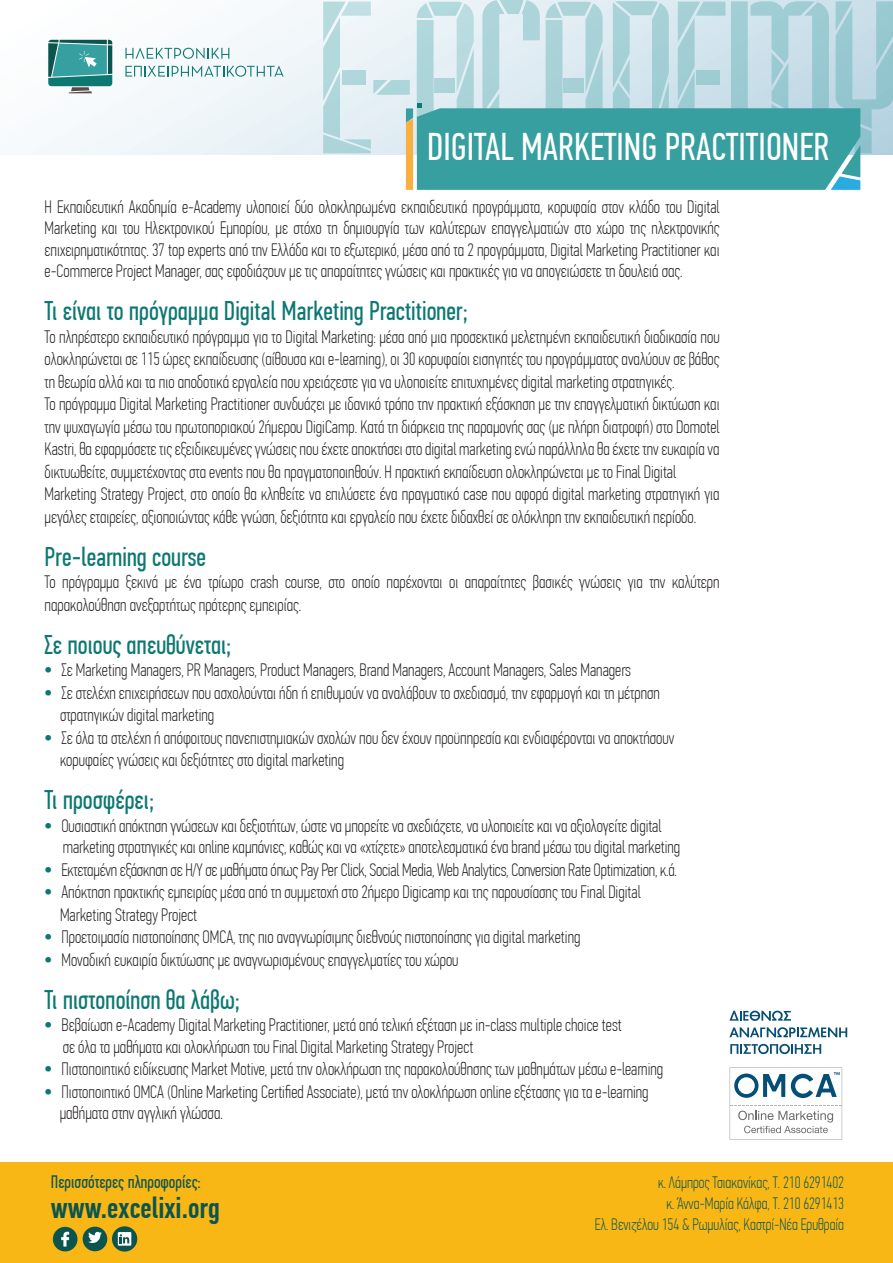
<style>
.page{position:relative;width:893px;height:1263px;background:#fff}
.page>*{position:absolute;margin:0;border:0;box-sizing:border-box;transform-origin:0 0}
.t1{font:38.55px "PF Din Text Comp Pro";color:#fff}
.t2{font:500 30px "PF Din Text Comp Pro";color:#0c554f}
.t3{font:27px "PF Din Text Comp Pro";color:#0d7872}
.t4{font:100 18px/22.5px "PF Din Text Comp Pro";color:#231f20}
.t5{font:18px "PF Din Text Comp Pro";color:#0c554f}
.t6{font:100 16.5px/21px "PF Din Text Comp Pro";color:#0c554f;text-align:right}
</style>
<div class="page">
<svg style="left:729px;top:1011px;width:62px;height:10px"></svg>
<svg style="left:729px;top:1027px;width:118px;height:10px"></svg>
<svg style="left:730px;top:1044px;width:91px;height:10px"></svg>
<svg style="left:729px;top:1067px;width:113px;height:73px"></svg>
<div style="left:0;top:0;width:893px;height:155px;background:#f4f8fb"></div>
<div style="left:0;top:1162px;width:893px;height:101px;background:#f9b716"></div>
<svg style="left:48px;top:40px;width:64px;height:53px;background:#4e9b9a"></svg>
<svg style="left:125px;top:48px;width:104px;height:11px"></svg>
<svg style="left:125px;top:66px;width:159px;height:11px"></svg>
<div style="left:53px;top:1227px;width:24px;height:24px;background:#0c554f;border-radius:50%"></div>
<div style="left:83px;top:1226px;width:24px;height:25px;background:#0c554f;border-radius:50%"></div>
<svg style="left:61px;top:1232px;width:8px;height:14px"></svg>
<svg style="left:88px;top:1232px;width:14px;height:11px"></svg>
<svg style="left:112px;top:1226px;width:25px;height:25px"></svg>
<svg style="left:323px;top:0;width:570px;height:190px;background:#96cace"></svg>
<h1 class="t1" style="left:427px;top:125px;width:404px">DIGITAL MARKETING PRACTIΤIONER</h1>
<p class="t4" style="left:45px;top:195px;width:677px;line-height:21.6px;text-align:justify">H Εκπαιδευτική Ακαδηµία e-Academy υλοποιεί δύο ολοκληρωµένα εκπαιδευτικά προγράµµατα, κορυφαία στον κλάδο του Digital Marketing και του Ηλεκτρονικού Εµπορίου, µε στόχο τη δηµιουργία των καλύτερων επαγγελµατιών στο χώρο της ηλεκτρονικής επιχειρηµατικότητας. 37 top experts από την Ελλάδα και το εξωτερικό, µέσα από τα 2 προγράµµατα, Digital Marketing Practitioner και e-Commerce Project Manager, σας εφοδιάζουν µε τις απαραίτητες γνώσεις και πρακτικές για να απογειώσετε τη δουλειά σας.</p>
<h3 class="t3" style="left:45px;top:296px;width:425px">Τι είναι το πρόγραµµα Digital Marketing Practitioner;</h3>
<p class="t4" style="left:45px;top:325px;width:677px">Το πληρέστερο εκπαιδευτικό πρόγραµµα για το Digital Marketing: µέσα από µια προσεκτικά µελετηµένη εκπαιδευτική διαδικασία που ολοκληρώνεται σε 115 ώρες εκπαίδευσης (αίθουσα και e-learning), οι 30 κορυφαίοι εισηγητές του προγράµµατος αναλύουν σε βάθος τη θεωρία αλλά και τα πιο αποδοτικά εργαλεία που χρειάζεστε για να υλοποιείτε επιτυχηµένες digital marketing στρατηγικές.<br>Το πρόγραµµα Digital Marketing Practitioner συνδυάζει µε ιδανικό τρόπο την πρακτική εξάσκηση µε την επαγγελµατική δικτύωση και την ψυχαγωγία µέσω του πρωτοποριακού 2ήµερου DigiCamp. Κατά τη διάρκεια της παραµονής σας (µε πλήρη διατροφή) στο Domotel Kastri, θα εφαρµόσετε τις εξειδικευµένες γνώσεις που έχετε αποκτήσει στο digital marketing ενώ παράλληλα θα έχετε την ευκαιρία να δικτυωθείτε, συµµετέχοντας στα events που θα πραγµατοποιηθούν. Η πρακτική εκπαίδευση ολοκληρώνεται µε το Final Digital Marketing Strategy Project, στο οποίο θα κληθείτε να επιλύσετε ένα πραγµατικό case που αφορά digital marketing στρατηγική για µεγάλες εταιρείες, αξιοποιώντας κάθε γνώση, δεξιότητα και εργαλείο που έχετε διδαχθεί σε ολόκληρη την εκπαιδευτική περίοδο.</p>
<h3 class="t3" style="left:45px;top:541px;width:163px">Pre-learning course</h3>
<p class="t4" style="left:45px;top:571px;width:677px">Το πρόγραµµα ξεκινά µε ένα τρίωρο crash course, στο οποίο παρέχονται οι απαραίτητες βασικές γνώσεις για την καλύτερη παρακολούθηση ανεξαρτήτως πρότερης εµπειρίας.</p>
<h3 class="t3" style="left:45px;top:629px;width:188px">Σε ποιους απευθύνεται;</h3>
<p class="t4" style="left:45px;top:659px;width:588px"><sup>●</sup> Σε Marketing Managers, PR Managers, Product Managers, Brand Managers, Account Managers, Sales Managers</p>
<p class="t4" style="left:60px;top:681px;width:601px;text-indent:-15px"><sup>●</sup> Σε στελέχη επιχειρήσεων που ασχολούνται ήδη ή επιθυµούν να αναλάβουν το σχεδιασµό, την εφαρµογή και τη µέτρηση στρατηγικών digital marketing</p>
<p class="t4" style="left:60px;top:726px;width:616px;text-indent:-15px"><sup>●</sup> Σε όλα τα στελέχη ή απόφοιτους πανεπιστηµιακών σχολών που δεν έχουν προϋπηρεσία και ενδιαφέρονται να αποκτήσουν κορυφαίες γνώσεις και δεξιότητες στο digital marketing</p>
<h3 class="t3" style="left:45px;top:784px;width:111px">Τι προσφέρει;</h3>
<p class="t4" style="left:63px;top:814px;width:619px;line-height:21.6px;text-indent:-18px"><sup>●</sup> Ουσιαστική απόκτηση γνώσεων και δεξιοτήτων, ώστε να µπορείτε να σχεδιάζετε, να υλοποιείτε και να αξιολογείτε digital marketing στρατηγικές και online καµπάνιες, καθώς και να «χτίζετε» αποτελεσµατικά ένα brand µέσω του digital marketing</p>
<p class="t4" style="left:45px;top:858px;width:634px"><sup>●</sup> Εκτεταµένη εξάσκηση σε Η/Υ σε µαθήµατα όπως Pay Per Click, Social Media, Web Analytics, Conversion Rate Optimization, κ.ά.</p>
<p class="t4" style="left:60px;top:881px;width:582px;text-indent:-15px"><sup>●</sup> Απόκτηση πρακτικής εµπειρίας µέσα από τη συµµετοχή στο 2ήµερο Digicamp και της παρουσίασης του Final Digital<br>Marketing Strategy Project</p>
<p class="t4" style="left:45px;top:926px;width:537px"><sup>●</sup> Προετοιµασία πιστοποίησης OMCA, της πιο αναγνωρίσιµης διεθνούς πιστοποίησης για digital marketing</p>
<p class="t4" style="left:45px;top:948px;width:416px"><sup>●</sup> Μοναδική ευκαιρία δικτύωσης µε αναγνωρισµένους επαγγελµατίες του χώρου</p>
<h3 class="t3" style="left:45px;top:984px;width:197px">Τι πιστοποίηση θα λάβω;</h3>
<p class="t4" style="left:63px;top:1014px;width:560px;line-height:21.6px;text-indent:-18px"><sup>●</sup> Βεβαίωση e-Academy Digital Marketing Practitioner, µετά από τελική εξέταση µε in-class multiple choice test σε όλα τα µαθήµατα και ολοκλήρωση του Final Digital Marketing Strategy Project</p>
<p class="t4" style="left:45px;top:1058px;width:620px"><sup>●</sup> Πιστοποιητικό ειδίκευσης Market Motive, µετά την ολοκλήρωση της παρακολούθησης των µαθηµάτων µέσω e-learning</p>
<p class="t4" style="left:60px;top:1080px;width:590px;line-height:21.6px;text-indent:-15px"><sup>●</sup> Πιστοποιητικό OMCΑ (Online Marketing Certified Associate), µετά την ολοκλήρωση online εξέτασης για τα e-learning µαθήµατα στην αγγλική γλώσσα.</p>
<p class="t5" style="left:51px;top:1172px;width:152px">Περισσότερες πληροφορίες:</p>
<h2 class="t2" style="left:51px;top:1191px;width:170px">www.excelixi.org</h2>
<p class="t6" style="left:595px;top:1171px;width:251px">κ. Λάµπρος Τσιακανίκας, Τ. 210 6291402<br>κ. Άννα-Μαρία Κάλφα, Τ. 210 6291413<br>Ελ. Βενιζέλου 154 &amp; Ρωµυλίας, Καστρί-Νέα Ερυθραία</p>
</div>
